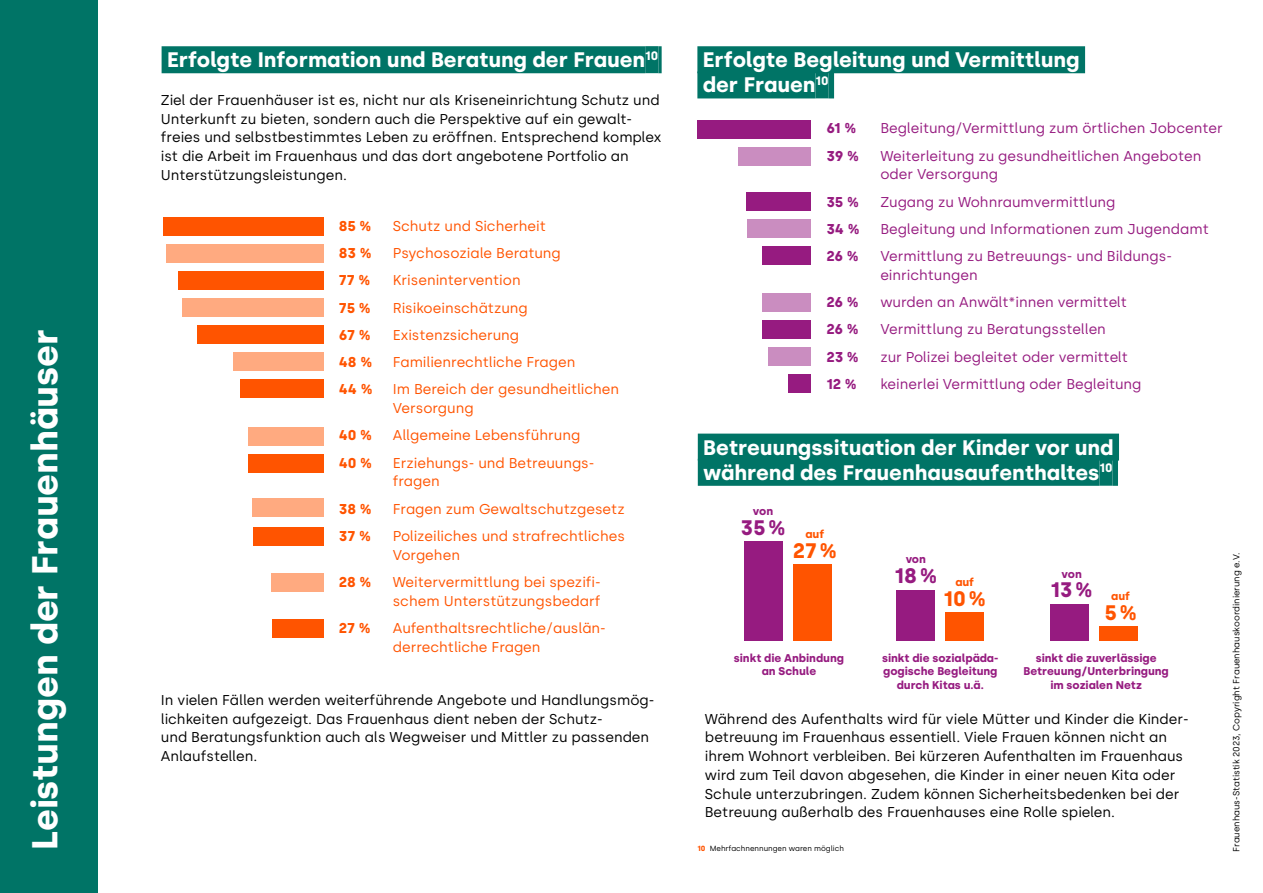
<style>
.page{position:relative;width:1263px;height:893px;background:#fff}
.page>*{position:absolute;margin:0;border:0;box-sizing:border-box;transform-origin:0 0}
.t1{font:700 36px "Silka";color:#fff}
.t2{font:700 21px/25.2px "Silka";color:#fff}
.t3{font:700 21px/22.6px "Silka";color:#961b80}
.t4{font:14.25px/18.8px "Silka";color:#000}
.t5{font:14.25px/18.8px "Silka";color:#ff5400}
.t6{font:14.25px/18.8px "Silka";color:#961b80}
.t7{font:700 14.25px "Silka";color:#ff5400}
.t8{font:700 14.25px "Silka";color:#961b80}
.t9{font:700 11.25px/13.5px "Silka";color:#961b80;text-align:center}
.t10{font:9px "Silka";color:#000}
.t11{font:7.5px "Silka";color:#000}
.s1{color:#ff5400}
.s2{font-weight:700;color:#ff5400}
</style>
<div class="page">
<div style="left:0;top:0;width:98px;height:893px;background:#007466"></div>
<div style="left:697px;top:46px;width:388px;height:27px;background:#007466"></div>
<div style="left:697px;top:71px;width:118px;height:27px;background:#007466"></div>
<div style="left:815px;top:71px;width:14px;height:27px;background:#007466"></div>
<div style="left:829px;top:71px;width:5px;height:27px;background:#007466"></div>
<div style="left:698px;top:120px;width:113px;height:19px;background:#961b80"></div>
<div style="left:739px;top:147px;width:72px;height:19px;background:#ca8dc0"></div>
<div style="left:746px;top:192px;width:65px;height:19px;background:#961b80"></div>
<div style="left:748px;top:219px;width:63px;height:19px;background:#ca8dc0"></div>
<div style="left:763px;top:246px;width:48px;height:19px;background:#961b80"></div>
<div style="left:763px;top:293px;width:48px;height:18px;background:#ca8dc0"></div>
<div style="left:763px;top:320px;width:48px;height:18px;background:#961b80"></div>
<div style="left:768px;top:347px;width:43px;height:18px;background:#ca8dc0"></div>
<div style="left:789px;top:374px;width:22px;height:18px;background:#961b80"></div>
<div style="left:698px;top:434px;width:421px;height:27px;background:#007466"></div>
<div style="left:698px;top:459px;width:401px;height:27px;background:#007466"></div>
<div style="left:1099px;top:459px;width:13px;height:27px;background:#007466"></div>
<div style="left:1112px;top:459px;width:6px;height:27px;background:#007466"></div>
<div style="left:162px;top:46px;width:483px;height:27px;background:#007466"></div>
<div style="left:645px;top:46px;width:13px;height:27px;background:#007466"></div>
<svg style="left:658px;top:46px;width:4px;height:27px"></svg>
<div style="left:744px;top:541px;width:38px;height:100px;background:#961b80"></div>
<div style="left:793px;top:564px;width:38px;height:77px;background:#ff5400"></div>
<div style="left:896px;top:590px;width:39px;height:51px;background:#961b80"></div>
<div style="left:945px;top:612px;width:39px;height:29px;background:#ff5400"></div>
<div style="left:1050px;top:604px;width:39px;height:37px;background:#961b80"></div>
<div style="left:1099px;top:626px;width:39px;height:15px;background:#ff5400"></div>
<div style="left:163px;top:217px;width:161px;height:19px;background:#ff5400"></div>
<div style="left:167px;top:244px;width:157px;height:19px;background:#ffaa80"></div>
<div style="left:178px;top:271px;width:146px;height:19px;background:#ff5400"></div>
<div style="left:182px;top:298px;width:142px;height:19px;background:#ffaa80"></div>
<div style="left:197px;top:325px;width:127px;height:19px;background:#ff5400"></div>
<div style="left:233px;top:352px;width:91px;height:19px;background:#ffaa80"></div>
<div style="left:240px;top:379px;width:84px;height:19px;background:#ff5400"></div>
<div style="left:248px;top:427px;width:76px;height:19px;background:#ffaa80"></div>
<div style="left:252px;top:498px;width:72px;height:19px;background:#ffaa80"></div>
<div style="left:271px;top:574px;width:53px;height:18px;background:#ffaa80"></div>
<div style="left:272px;top:619px;width:52px;height:19px;background:#ff5400"></div>
<div style="left:248px;top:454px;width:76px;height:19px;background:#ff5400"></div>
<div style="left:254px;top:527px;width:70px;height:18px;background:#ff5400"></div>
<h1 class="t1" style="left:24px;top:850px;width:522px;rotate:-90deg">Leistungen der Frauenhäuser</h1>
<h2 class="t2" style="left:167px;top:47px;width:493px">Erfolgte Information und Beratung der Frauen<sup>10</sup></h2>
<p class="t4" style="left:161px;top:90px;width:502px">Ziel der Frauenhäuser ist es, nicht nur als Kriseneinrichtung Schutz und Unterkunft zu bieten, sondern auch die Perspektive auf ein gewalt&shy;freies und selbstbestimmtes Leben zu eröffnen. Entsprechend komplex ist die Arbeit im Frauenhaus und das dort angebotene Portfolio an Unterstützungsleistungen.</p>
<p class="t7" style="left:339px;top:217px;width:34px">85 %</p>
<p class="t5" style="left:393px;top:216px;width:154px">Schutz und Sicherheit</p>
<p class="t7" style="left:339px;top:245px;width:34px">83 %</p>
<p class="t5" style="left:393px;top:244px;width:170px">Psychosoziale Beratung</p>
<p class="t7" style="left:339px;top:272px;width:33px">77 %</p>
<p class="t5" style="left:393px;top:271px;width:129px">Krisenintervention</p>
<p class="t7" style="left:339px;top:299px;width:33px">75 %</p>
<p class="t5" style="left:393px;top:298px;width:137px">Risikoeinschätzung</p>
<p class="t7" style="left:339px;top:326px;width:33px">67 %</p>
<p class="t5" style="left:393px;top:325px;width:128px">Existenzsicherung</p>
<p class="t7" style="left:339px;top:354px;width:35px">48 %</p>
<p class="t5" style="left:393px;top:353px;width:184px">Familienrechtliche Fragen</p>
<p class="t7" style="left:339px;top:381px;width:35px">44 %</p>
<p class="t5" style="left:393px;top:380px;width:228px">Im Bereich der gesundheitlichen<br>Versorgung</p>
<p class="t7" style="left:339px;top:427px;width:35px">40 %</p>
<p class="t5" style="left:393px;top:426px;width:189px">Allgemeine Lebensführung</p>
<p class="t7" style="left:339px;top:454px;width:35px">40 %</p>
<p class="t5" style="left:393px;top:453px;width:203px">Erziehungs- und Betreuungs&shy;fragen</p>
<p class="t7" style="left:339px;top:500px;width:34px">38 %</p>
<p class="t5" style="left:393px;top:499px;width:233px">Fragen zum Gewaltschutzgesetz</p>
<p class="t7" style="left:339px;top:527px;width:34px">37 %</p>
<p class="t5" style="left:393px;top:527px;width:234px">Polizeiliches und strafrechtliches<br>Vorgehen</p>
<p class="t7" style="left:339px;top:573px;width:34px">28 %</p>
<p class="t5" style="left:393px;top:573px;width:210px">Weitervermittlung bei spezifi&shy;schem Unterstützungsbedarf</p>
<p class="t7" style="left:339px;top:619px;width:33px">27 %</p>
<p class="t5" style="left:393px;top:619px;width:215px">Aufenthaltsrechtliche/auslän&shy;derrechtliche Fragen</p>
<p class="t4" style="left:161px;top:690px;width:495px">In vielen Fällen werden weiterführende Angebote und Handlungsmög&shy;lichkeiten aufgezeigt. Das Frauenhaus dient neben der Schutz-<br>und Beratungsfunktion auch als Wegweiser und Mittler zu passenden Anlaufstellen.</p>
<h2 class="t2" style="left:703px;top:47px;width:378px">Erfolgte Begleitung und Vermittlung der Frauen<sup>10</sup></h2>
<p class="t8" style="left:826px;top:120px;width:32px">61 %</p>
<p class="t6" style="left:880px;top:119px;width:344px">Begleitung/Vermittlung zum örtlichen Jobcenter</p>
<p class="t8" style="left:826px;top:147px;width:34px">39 %</p>
<p class="t6" style="left:880px;top:146px;width:323px">Weiterleitung zu gesundheitlichen Angeboten oder Versorgung</p>
<p class="t8" style="left:826px;top:193px;width:34px">35 %</p>
<p class="t6" style="left:880px;top:192px;width:237px">Zugang zu Wohnraumvermittlung</p>
<p class="t8" style="left:826px;top:220px;width:35px">34 %</p>
<p class="t6" style="left:880px;top:220px;width:330px">Begleitung und Informationen zum Jugendamt</p>
<p class="t8" style="left:826px;top:248px;width:34px">26 %</p>
<p class="t6" style="left:880px;top:247px;width:293px">Vermittlung zu Betreuungs- und Bildungs&shy;einrichtungen</p>
<p class="t8" style="left:826px;top:294px;width:34px">26 %</p>
<p class="t6" style="left:880px;top:293px;width:248px">wurden an Anwält*innen vermittelt</p>
<p class="t8" style="left:826px;top:321px;width:34px">26 %</p>
<p class="t6" style="left:880px;top:320px;width:227px">Vermittlung zu Beratungsstellen</p>
<p class="t8" style="left:826px;top:348px;width:34px">23 %</p>
<p class="t6" style="left:880px;top:347px;width:249px">zur Polizei begleitet oder vermittelt</p>
<p class="t8" style="left:826px;top:375px;width:32px">12 %</p>
<p class="t6" style="left:880px;top:375px;width:263px">keinerlei Vermittlung oder Begleitung</p>
<h2 class="t2" style="left:703px;top:435px;width:412px">Betreuungssituation der Kinder vor und während des Frauenhausaufenthaltes<sup>10</sup></h2>
<p class="t9" style="left:753px;top:504px;width:22px">von</p>
<h2 class="t3" style="left:793px;top:516px;width:46px;text-indent:-52px">35% <sub>auf<br></sub><span class="s1">27%</span></h2>
<p class="t9" style="left:734px;top:651px;width:112px">sinkt die Anbindung an Schule</p>
<p class="t9" style="left:906px;top:553px;width:22px">von</p>
<h2 class="t3" style="left:943px;top:565px;width:44px;text-indent:-49px">18% <sub>auf<br></sub><span class="s1">10%</span></h2>
<p class="t9" style="left:882px;top:651px;width:117px">sinkt die sozialpäda&shy;gogische Begleitung durch Kitas u.ä.</p>
<p class="t9" style="left:1061px;top:567px;width:22px">von</p>
<h2 class="t3" style="left:1104px;top:579px;width:34px;text-indent:-54px">13% <sub>auf<br></sub><span class="s1">5%</span></h2>
<p class="t9" style="left:1023px;top:651px;width:147px">sinkt die zuverlässige<br>Betreuung/Unterbringung im sozialen Netz</p>
<p class="t4" style="left:705px;top:709px;width:485px">Während des Aufenthalts wird für viele Mütter und Kinder die Kinder&shy;betreuung im Frauenhaus essentiell. Viele Frauen können nicht an ihrem Wohnort verbleiben. Bei kürzeren Aufenthalten im Frauenhaus wird zum Teil davon abgesehen, die Kinder in einer neuen Kita oder Schule unterzubringen. Zudem können Sicherheitsbedenken bei der Betreuung außerhalb des Frauenhauses eine Rolle spielen.</p>
<p class="t11" style="left:697px;top:844px;width:148px"><span class="s2">10</span> Mehrfachnennungen waren möglich</p>
<p class="t10" style="left:1231px;top:852px;width:301px;rotate:-90deg">Frauenhaus-Statistik 2023, Copyright Frauenhauskoordinierung e.V.</p>
</div>
